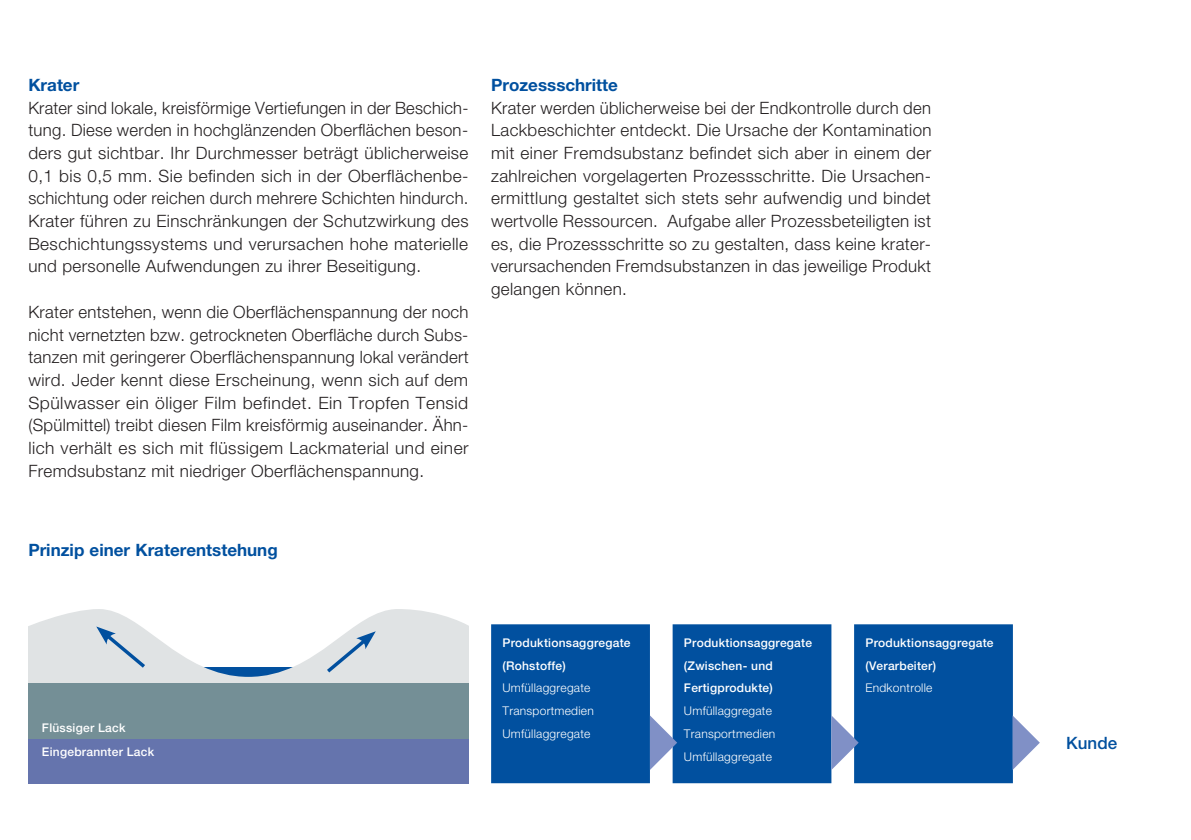
<style>
.page{position:relative;width:1191px;height:840px;background:#fff}
.page>*{position:absolute;margin:0;border:0;box-sizing:border-box;transform-origin:0 0}
.Fließtext{font:300 17px/22.6px "Helvetica Neue LT";letter-spacing:.02em;color:#231f20;text-align:justify}
.Kolumnentitel{font:700 17px "Helvetica Neue LT";color:#01509f}
.Kolumnentitel-2{font:500 17px "Helvetica Neue LT";color:#01509f}
.Grafik_Head{font:500 12px/22.6px "Helvetica Neue LT";letter-spacing:.02em;color:#fff}
.Grafik_Fließ{font:300 12px "Helvetica Neue LT";letter-spacing:.02em;color:#fff}
.Grafik_Fließ-2{font:500 12px "Helvetica Neue LT";letter-spacing:.02em;color:#fff}
</style>
<div class="page">
<div style="left:28px;top:683px;width:440px;height:56px;background:#748f96"></div>
<div style="left:28px;top:739px;width:440px;height:43px;background:#6574ad"></div>
<svg style="left:28px;top:609px;width:440px;height:74px"></svg>
<div style="left:491px;top:624px;width:159px;height:158px;background:#01509f"></div>
<div style="left:672px;top:624px;width:159px;height:158px;background:#01509f"></div>
<div style="left:854px;top:624px;width:159px;height:158px;background:#01509f"></div>
<svg style="left:650px;top:715px;width:27px;height:54px"></svg>
<svg style="left:831px;top:715px;width:27px;height:54px"></svg>
<svg style="left:1012px;top:715px;width:27px;height:54px"></svg>
<p class="Kolumnentitel" style="left:28px;top:74px;width:52px">Krater</p>
<p class="Fließtext" style="left:28px;top:96px;width:442px">Krater sind lokale, kreisförmige Vertiefungen in der Beschich&shy;tung. Diese werden in hochglänzenden Oberflächen beson&shy;ders gut sichtbar. Ihr Durchmesser beträgt üblicherweise 0,1 bis 0,5 mm. Sie befinden sich in der Oberflächenbe&shy;schichtung oder reichen durch mehrere Schichten hindurch.<br>Krater führen zu Einschränkungen der Schutzwirkung des Beschichtungssystems und verursachen hohe materielle und personelle Aufwendungen zu ihrer Beseitigung.</p>
<p class="Fließtext" style="left:28px;top:300px;width:442px">Krater entstehen, wenn die Oberflächenspannung der noch nicht vernetzten bzw. getrockneten Oberfläche durch Subs&shy;tanzen mit geringerer Oberflächenspannung lokal verändert wird. Jeder kennt diese Erscheinung, wenn sich auf dem Spülwasser ein öliger Film befindet. Ein Tropfen Tensid (Spülmittel) treibt diesen Film kreisförmig auseinander. Ähn&shy;lich verhält es sich mit flüssigem Lackmaterial und einer Fremdsubstanz mit niedriger Oberflächenspannung.</p>
<p class="Kolumnentitel" style="left:491px;top:74px;width:128px">Prozessschritte</p>
<p class="Fließtext" style="left:491px;top:96px;width:442px;text-align:left">Krater werden üblicherweise bei der Endkontrolle durch den Lackbeschichter entdeckt. Die Ursache der Kontamination mit einer Fremdsubstanz befindet sich aber in einem der zahlreichen vorgelagerten Prozessschritte. Die Ursachen&shy;ermittlung gestaltet sich stets sehr aufwendig und bindet wertvolle Ressourcen. Aufgabe aller Prozessbeteiligten ist es, die Prozessschritte so zu gestalten, dass keine krater&shy;verursachenden Fremdsubstanzen in das jeweilige Produkt gelangen können.</p>
<p class="Kolumnentitel" style="left:28px;top:539px;width:251px">Prinzip einer Kraterentstehung</p>
<p class="Grafik_Fließ-2" style="left:42px;top:720px;width:85px">Flüssiger Lack</p>
<p class="Grafik_Fließ-2" style="left:42px;top:744px;width:114px">Eingebrannter Lack</p>
<p class="Grafik_Head" style="left:502px;top:631px;width:130px">Produktionsaggregate (Rohstoffe)</p>
<p class="Grafik_Fließ" style="left:502px;top:680px;width:89px">Umfüllaggregate</p>
<p class="Grafik_Fließ" style="left:502px;top:703px;width:93px">Transportmedien</p>
<p class="Grafik_Fließ" style="left:502px;top:725px;width:89px">Umfüllaggregate</p>
<p class="Grafik_Head" style="left:684px;top:631px;width:130px">Produktionsaggregate (Zwischen- und<br>Fertigprodukte)</p>
<p class="Grafik_Fließ" style="left:684px;top:703px;width:89px">Umfüllaggregate</p>
<p class="Grafik_Fließ" style="left:684px;top:725px;width:93px">Transportmedien</p>
<p class="Grafik_Fließ" style="left:684px;top:748px;width:89px">Umfüllaggregate</p>
<p class="Grafik_Head" style="left:865px;top:631px;width:130px">Produktionsaggregate (Verarbeiter)</p>
<p class="Grafik_Fließ" style="left:865px;top:680px;width:68px">Endkontrolle</p>
<p class="Kolumnentitel-2" style="left:1066px;top:732px;width:52px">Kunde</p>
</div>
